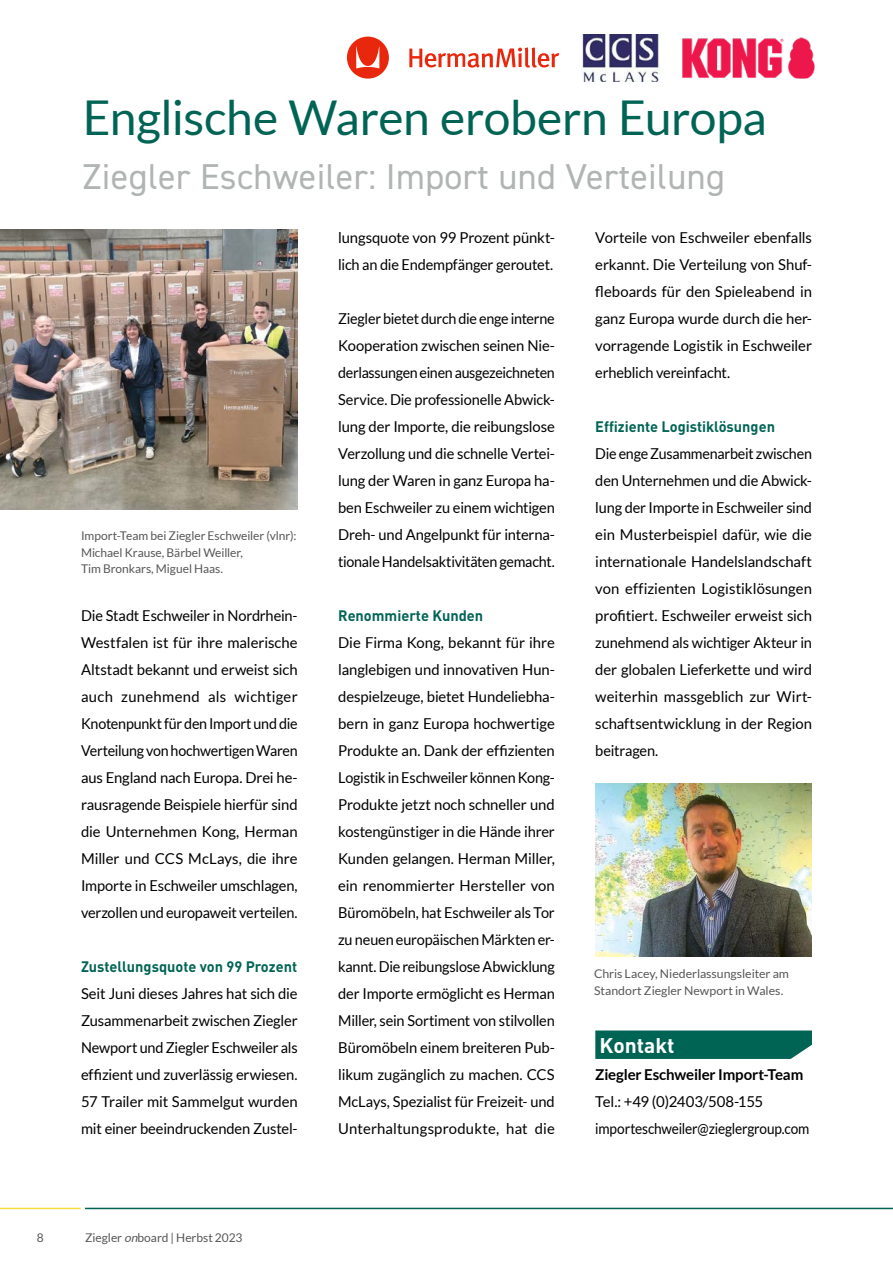
<style>
.page{position:relative;width:893px;height:1263px;background:#fff}
.page>*{position:absolute;margin:0;border:0;box-sizing:border-box;transform-origin:0 0}
.Superhead_32_pt{font:48px "Lato";letter-spacing:-.005em;color:#006455}
.Supervorlauf_-_2__Head{font:36px "DIN2014";letter-spacing:.01em;color:#b1b4b4}
.Kontakt_Head{font:700 21px "DIN Pro";color:#fff}
.Lauf{font:15px/27px "Lato";letter-spacing:-.01em;color:#000;text-align:justify}
.Lauf-2{font:15px/27px "Lato";letter-spacing:-.01em;color:#000;text-align:justify;scale:.95 1}
.Lauf-3{font:15px/27px "Lato";letter-spacing:-.01em;color:#000;text-align:justify;scale:.96 1}
.Zwischenhead{font:700 15px "DIN Pro";color:#006455}
.Kontaktdaten{font:15px "Lato";letter-spacing:-.01em;color:#000;scale:.91 1}
.Kontakt_Name{font:700 15px "Lato";letter-spacing:-.01em;color:#000}
.Kontaktdaten-2{font:15px "Lato";letter-spacing:-.01em;color:#000}
.BU{font:12px/16.5px "Lato";letter-spacing:-.005em;color:#555756}
.s1{font-style:italic}
</style>
<div class="page">
<svg style="left:595px;top:1030px;width:217px;height:29px;background:#0b6a5c"></svg>
<img style="left:0;top:230px;width:298px;height:280px">
<img style="left:595px;top:783px;width:217px;height:173px">
<img style="left:682px;top:37px;width:133px;height:42px">
<svg style="left:347px;top:37px;width:42px;height:42px"></svg>
<svg style="left:409px;top:47px;width:150px;height:21px"></svg>
<img style="left:582px;top:34px;width:78px;height:47px">
<hr style="left:85px;top:1208px;width:808px;height:1px;background:#006455">
<hr style="left:0;top:1208px;width:81px;height:1px;background:#f5de3c">
<p class="Superhead_32_pt" style="left:83px;top:91px;width:686px">Englische Waren erobern Europa</p>
<p class="Supervorlauf_-_2__Head" style="left:83px;top:154px;width:643px">Ziegler Eschweiler: Import und Verteilung</p>
<p class="BU" style="left:81px;top:527px;width:217px">Import-Team bei Ziegler Eschweiler (vlnr):<br>Michael Krause, Bärbel Weiller,<br>Tim Bronkars, Miguel Haas.</p>
<p class="Lauf" style="left:81px;top:602px;width:218px">Die Stadt Eschweiler in Nordrhein-Westfalen ist für ihre malerische Altstadt bekannt und erweist sich auch zunehmend als wichtiger Knotenpunkt für den Import und die Verteilung von hochwertigen Waren aus England nach Europa. Drei he&shy;rausragende Beispiele hierfür sind die Unternehmen Kong, Herman Miller und CCS McLays, die ihre Importe in Eschweiler umschlagen, verzollen und europaweit verteilen.</p>
<p class="Zwischenhead" style="left:81px;top:956px;width:218px">Zustellungsquote von 99 Prozent</p>
<p class="Lauf" style="left:81px;top:980px;width:218px">Seit Juni dieses Jahres hat sich die Zusammenarbeit zwischen Ziegler Newport und Ziegler Eschweiler als effizient und zuverlässig erwiesen.<br>57 Trailer mit Sammelgut wurden mit einer beeindruckenden Zustel-</p>
<p class="BU" style="left:37px;top:1229px;width:8px">8</p>
<p class="BU" style="left:85px;top:1229px;width:159px">Ziegler <span class="s1">on</span>board | Herbst 2023</p>
<p class="Lauf" style="left:338px;top:224px;width:218px">lungsquote von 99 Prozent pünkt&shy;lich an die Endempfänger geroutet.</p>
<p class="Lauf-3" style="left:338px;top:305px;width:227px">Ziegler bietet durch die enge interne Kooperation zwischen seinen Nie&shy;derlassungen einen ausgezeichneten Service. Die professionelle Abwick&shy;lung der Importe, die reibungslose Verzollung und die schnelle Vertei&shy;lung der Waren in ganz Europa ha&shy;ben Eschweiler zu einem wichtigen Dreh- und Angelpunkt für interna&shy;tionale Handelsaktivitäten gemacht.</p>
<p class="Zwischenhead" style="left:338px;top:605px;width:147px">Renommierte Kunden</p>
<p class="Lauf" style="left:338px;top:629px;width:218px">Die Firma Kong, bekannt für ihre langlebigen und innovativen Hun&shy;despielzeuge, bietet Hundeliebha&shy;bern in ganz Europa hochwertige Produkte an. Dank der effizienten Logistik in Eschweiler können Kong-Produkte jetzt noch schneller und kostengünstiger in die Hände ihrer Kunden gelangen. Herman Miller, ein renommierter Hersteller von Büromöbeln, hat Eschweiler als Tor zu neuen europäischen Märkten er&shy;kannt. Die reibungslose Abwicklung der Importe ermöglicht es Herman Miller, sein Sortiment von stilvollen Büromöbeln einem breiteren Pub&shy;likum zugänglich zu machen. CCS McLays, Spezialist für Freizeit- und Unterhaltungsprodukte, hat die</p>
<p class="Lauf" style="left:595px;top:224px;width:218px">Vorteile von Eschweiler ebenfalls erkannt. Die Verteilung von Shuf&shy;fleboards für den Spieleabend in ganz Europa wurde durch die her&shy;vorragende Logistik in Eschweiler erheblich vereinfacht.</p>
<p class="Zwischenhead" style="left:595px;top:416px;width:181px">Effiziente Logistiklösungen</p>
<p class="Lauf-2" style="left:595px;top:440px;width:230px">Die enge Zusammenarbeit zwischen den Unternehmen und die Abwick&shy;lung der Importe in Eschweiler sind ein Musterbeispiel dafür, wie die internationale Handelslandschaft von effizienten Logistiklösungen profitiert. Eschweiler erweist sich zunehmend als wichtiger Akteur in der globalen Lieferkette und wird weiterhin massgeblich zur Wirt&shy;schaftsentwicklung in der Region beitragen.</p>
<p class="BU" style="left:594px;top:965px;width:197px">Chris Lacey, Niederlassungsleiter am<br>Standort Ziegler Newport in Wales.</p>
<p class="Kontakt_Head" style="left:600px;top:1031px;width:77px">Kontakt</p>
<p class="Kontakt_Name" style="left:595px;top:1066px;width:209px">Ziegler Eschweiler Import-Team</p>
<p class="Kontaktdaten-2" style="left:595px;top:1093px;width:169px">Tel.: +49 (0)2403/508-155</p>
<p class="Kontaktdaten" style="left:595px;top:1120px;width:237px">importeschweiler@zieglergroup.com</p>
</div>
